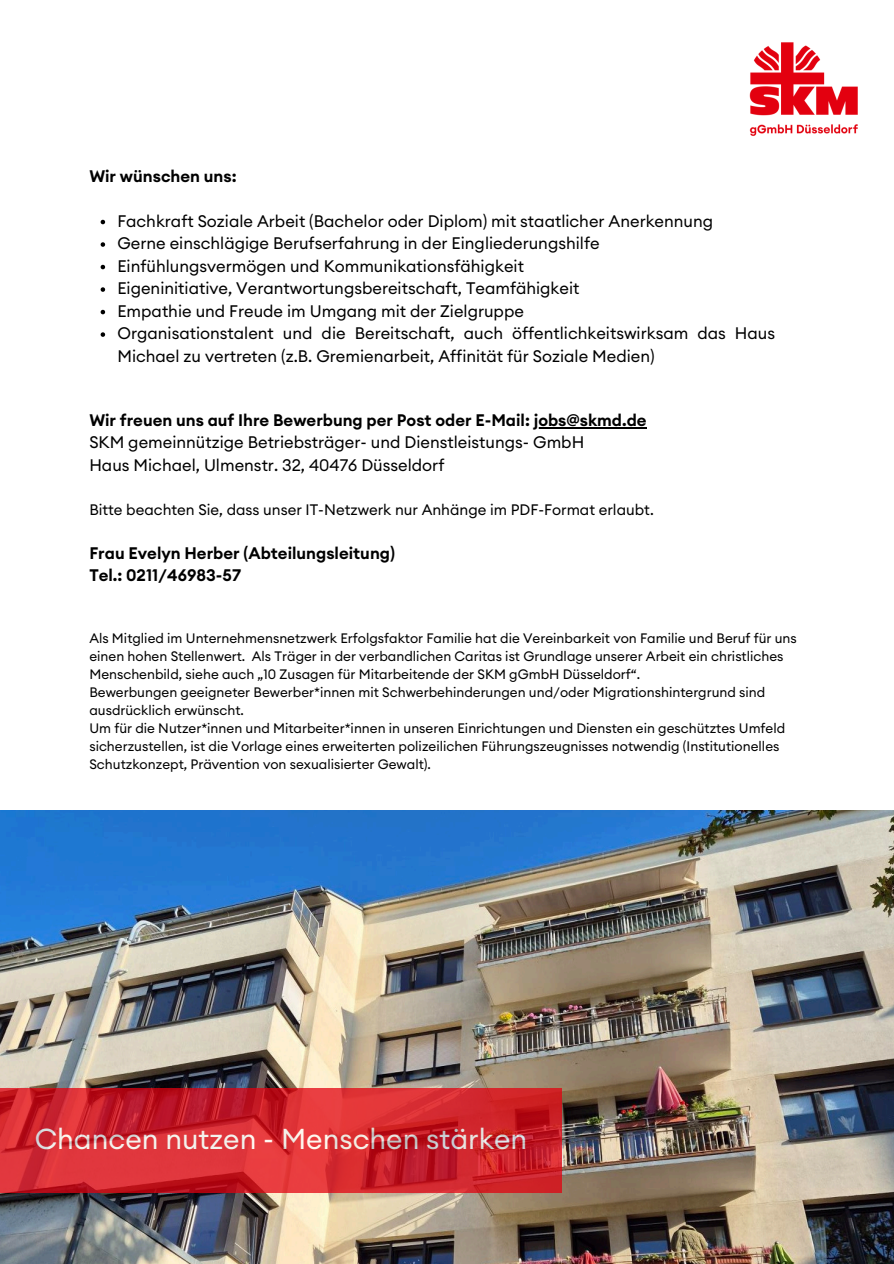
<style>
.page{position:relative;width:894px;height:1264px;background:#fff}
.page>*{position:absolute;margin:0;border:0;box-sizing:border-box;transform-origin:0 0}
.t1{font:28.35px "Euclid Circular A";color:#fff}
.t2{font:16.5px/22.5px "Euclid Circular A";color:#000}
.t3{font:600 16.5px/22.5px "Euclid Circular A";color:#000}
.t4{font:15px "Euclid Circular A";color:#000}
.t5{font:13.5px/18px "Euclid Circular A";color:#000}
</style>
<div class="page">
<img style="left:749px;top:42px;width:109px;height:94px">
<img style="left:0;top:810px;width:893px;height:453px">
<svg style="left:0;top:1088px;width:562px;height:105px;background:#cf262e"></svg>
<hr style="left:533px;top:427px;width:113px;height:1px;background:#000">
<svg style="left:101px;top:220px;width:4px;height:4px"></svg>
<svg style="left:101px;top:242px;width:4px;height:5px"></svg>
<svg style="left:101px;top:265px;width:4px;height:4px"></svg>
<svg style="left:101px;top:287px;width:4px;height:5px"></svg>
<svg style="left:101px;top:310px;width:4px;height:4px"></svg>
<svg style="left:101px;top:332px;width:4px;height:5px"></svg>
<p class="t3" style="left:89px;top:165px;width:149px">Wir wünschen uns:</p>
<p class="t2" style="left:117px;top:210px;width:597px">Fachkraft Soziale Arbeit (Bachelor oder Diplom) mit staatlicher Anerkennung</p>
<p class="t2" style="left:117px;top:233px;width:483px">Gerne einschlägige Berufserfahrung in der Eingliederungshilfe</p>
<p class="t2" style="left:117px;top:255px;width:408px">Einfühlungsvermögen und Kommunikationsfähigkeit</p>
<h3 class="t2" style="left:117px;top:278px;width:463px">Eigeninitiative, Verantwortungsbereitschaft, Teamfähigkeit</h3>
<h3 class="t2" style="left:117px;top:300px;width:408px">Empathie und Freude im Umgang mit der Zielgruppe</h3>
<h2 class="t2" style="left:117px;top:323px;width:659px">Organisationstalent und die Bereitschaft, auch öffentlichkeitswirksam das Haus<br>Michael zu vertreten (z.B. Gremienarbeit, Affinität für Soziale Medien)</h2>
<h2 class="t3" style="left:89px;top:409px;width:558px">Wir freuen uns auf Ihre Bewerbung per Post oder E-Mail: jobs@skmd.de</h2>
<p class="t2" style="left:89px;top:432px;width:496px">SKM gemeinnützige Betriebsträger- und Dienstleistungs- GmbH<br>Haus Michael, Ulmenstr. 32, 40476 Düsseldorf</p>
<p class="t4" style="left:89px;top:502px;width:565px">Bitte beachten Sie, dass unser IT-Netzwerk nur Anhänge im PDF-Format erlaubt.</p>
<p class="t3" style="left:89px;top:542px;width:307px">Frau Evelyn Herber (Abteilungsleitung)<br>Tel.: 0211/46983-57</p>
<p class="t5" style="left:89px;top:629px;width:708px">Als Mitglied im Unternehmensnetzwerk Erfolgsfaktor Familie hat die Vereinbarkeit von Familie und Beruf für uns einen hohen Stellenwert. Als Träger in der verbandlichen Caritas ist Grundlage unserer Arbeit ein christliches<br>Menschenbild, siehe auch „10 Zusagen für Mitarbeitende der SKM gGmbH Düsseldorf“.</p>
<p class="t5" style="left:89px;top:683px;width:677px">Bewerbungen geeigneter Bewerber*innen mit Schwerbehinderungen und/oder Migrationshintergrund sind ausdrücklich erwünscht.</p>
<p class="t5" style="left:89px;top:719px;width:697px">Um für die Nutzer*innen und Mitarbeiter*innen in unseren Einrichtungen und Diensten ein geschütztes Umfeld sicherzustellen, ist die Vorlage eines erweiterten polizeilichen Führungszeugnisses notwendig (Institutionelles<br>Schutzkonzept, Prävention von sexualisierter Gewalt).</p>
<h1 class="t1" style="left:35px;top:1126px;width:493px">Chancen nutzen - Menschen stärken</h1>
</div>
